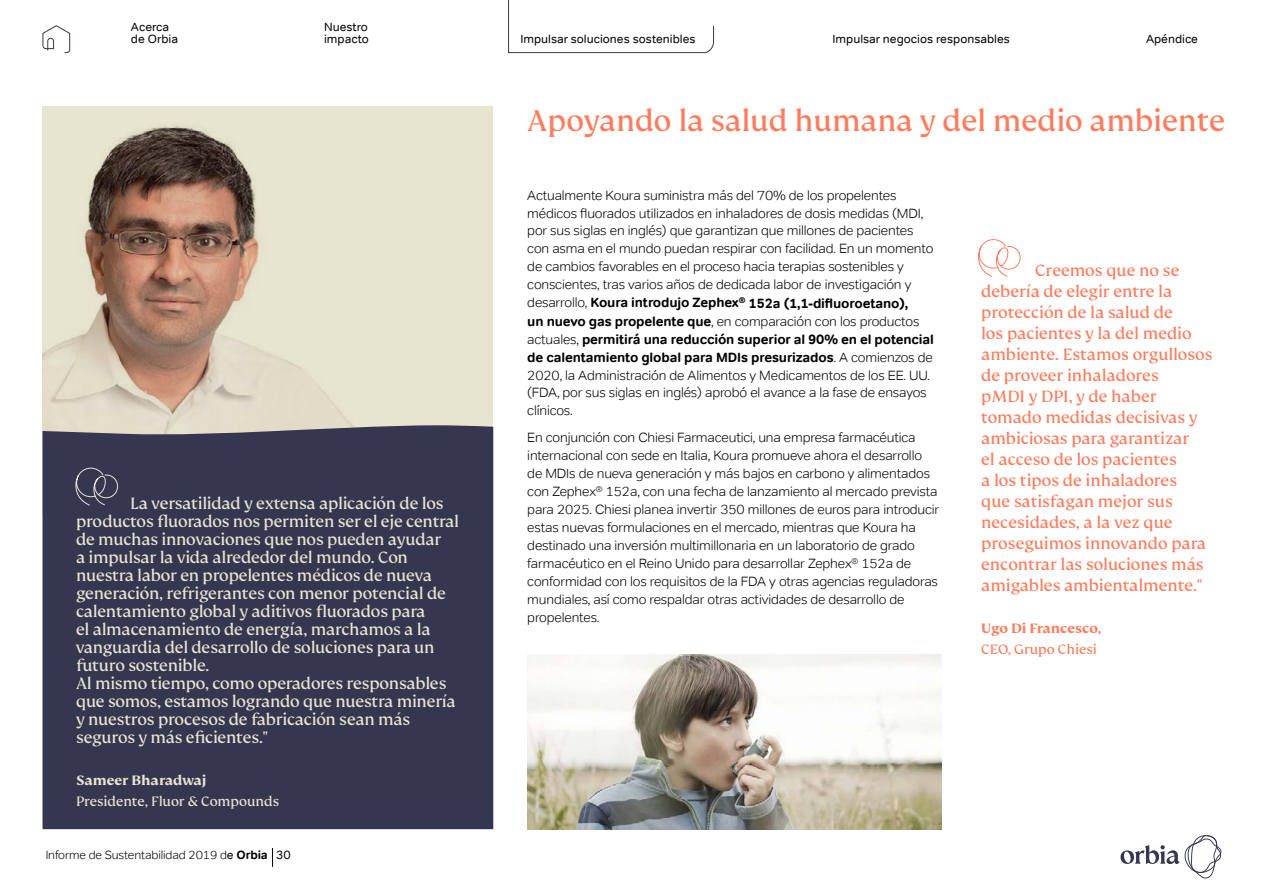
<style>
.page{position:relative;width:1263px;height:893px;background:#fff}
.page>*{position:absolute;margin:0;border:0;box-sizing:border-box;transform-origin:0 0}
.t1{font:33px "FS Kim";color:#ff7d5e}
.t2{font:18px/18px "FS Kim";letter-spacing:-.01em;color:#e7e4cf}
.t3{font:18px/21px "FS Kim";color:#ff7d5e}
.t4{font:15px "FS Kim";color:#e7e4cf}
.t5{font:700 15px "FS Kim";color:#ff7d5e}
.t6{font:15px "FS Kim";color:#ff7d5e}
.t7{font:700 15px "FS Kim";color:#e7e4cf}
.t8{font:300 13.5px/18px "Tondo Trial";letter-spacing:-.01em;color:#000}
.t9{font:12px/12px "Tondo Trial";color:#000}
.t10{font:300 12px "Tondo";letter-spacing:-.01em;color:#000}
.s1{font-weight:400}
.s2{font-weight:700}
.s3{font-family:"Tondo Trial";font-weight:400}
</style>
<div class="page">
<div style="left:43px;top:106px;width:450px;height:408px;background:#e7e4cf"></div>
<img style="left:43px;top:125px;width:309px;height:300px">
<div style="left:43px;top:425px;width:450px;height:404px;background:#353750"></div>
<svg style="left:74px;top:467px;width:44px;height:39px"></svg>
<svg style="left:978px;top:239px;width:43px;height:38px"></svg>
<img style="left:527px;top:655px;width:415px;height:174px">
<svg style="left:1120px;top:835px;width:102px;height:43px"></svg>
<svg style="left:42px;top:25px;width:28px;height:28px"></svg>
<svg style="left:508px;top:0;width:206px;height:53px"></svg>
<svg style="left:272px;top:848px;width:1px;height:19px"></svg>
<p class="t9" style="left:131px;top:21px;width:49px">Acerca de Orbia</p>
<p class="t9" style="left:324px;top:21px;width:46px">Nuestro impacto</p>
<p class="t2" style="left:76px;top:495px;width:384px;text-indent:54px">La versatilidad y extensa aplicación de los productos fluorados nos permiten ser el eje central de muchas innovaciones que nos pueden ayudar<br>a impulsar la vida alrededor del mundo. Con nuestra labor en propelentes médicos de nueva generación, refrigerantes con menor potencial de calentamiento global y aditivos fluorados para<br>el almacenamiento de energía, marchamos a la vanguardia del desarrollo de soluciones para un futuro sostenible.<br>Al mismo tiempo, como operadores responsables que somos, estamos logrando que nuestra minería y nuestros procesos de fabricación sean más seguros y más eficientes."</p>
<p class="t7" style="left:76px;top:772px;width:132px">Sameer Bharadwaj</p>
<p class="t4" style="left:76px;top:793px;width:205px">Presidente, Fluor &amp; Compounds</p>
<p class="t10" style="left:46px;top:847px;width:247px">Informe de Sustentabilidad 2019 d<span class="s1">e</span> <span class="s2">Orbia</span> <span class="s3">30</span></p>
<p class="t9" style="left:520px;top:33px;width:177px">Impulsar soluciones sostenibles</p>
<p class="t9" style="left:832px;top:33px;width:179px">Impulsar negocios responsables</p>
<p class="t9" style="left:1146px;top:33px;width:54px">Apéndice</p>
<h1 class="t1" style="left:527px;top:103px;width:699px">Apoyando la salud humana y del medio ambiente</h1>
<p class="t8" style="left:527px;top:186px;width:408px">Actualmente Koura suministra más del 70% de los propelentes médicos fluorados utilizados en inhaladores de dosis medidas (MDI, por sus siglas en inglés) que garantizan que millones de pacientes con asma en el mundo puedan respirar con facilidad. En un momento de cambios favorables en el proceso hacia terapias sostenibles y conscientes, tras varios años de dedicada labor de investigación y desarrollo, <span class="s2">Koura introdujo Zephex</span><sup>®</sup> <span class="s2">152a (1,1-difluoroetano),<br>un nuevo gas propelente que</span>, en comparación con los productos actuales, <span class="s2">permitirá una reducción superior al 90% en el potencial de calentamiento global para MDIs presurizados</span>. A comienzos de 2020, la Administración de Alimentos y Medicamentos de los EE. UU. (FDA, por sus siglas en inglés) aprobó el avance a la fase de ensayos clínicos.</p>
<p class="t8" style="left:527px;top:428px;width:413px">En conjunción con Chiesi Farmaceutici, una empresa farmacéutica internacional con sede en Italia, Koura promueve ahora el desarrollo de MDIs de nueva generación y más bajos en carbono y alimentados con Zephex<sup>®</sup> 152a, con una fecha de lanzamiento al mercado prevista para 2025. Chiesi planea invertir 350 millones de euros para introducir estas nuevas formulaciones en el mercado, mientras que Koura ha destinado una inversión multimillonaria en un laboratorio de grado farmacéutico en el Reino Unido para desarrollar Zephex<sup>®</sup> 152a de conformidad con los requisitos de la FDA y otras agencias reguladoras mundiales, así como respaldar otras actividades de desarrollo de propelentes.</p>
<p class="t3" style="left:981px;top:260px;width:233px;text-indent:54px">Creemos que no se debería de elegir entre la protección de la salud de<br>los pacientes y la del medio ambiente. Estamos orgullosos de proveer inhaladores<br>pMDI y DPI, y de haber tomado medidas decisivas y ambiciosas para garantizar<br>el acceso de los pacientes<br>a los tipos de inhaladores<br>que satisfagan mejor sus necesidades, a la vez que proseguimos innovando para encontrar las soluciones más amigables ambientalmente."</p>
<p class="t5" style="left:981px;top:620px;width:122px">Ugo Di Francesco,</p>
<p class="t6" style="left:981px;top:641px;width:117px">CEO, Grupo Chiesi</p>
</div>
